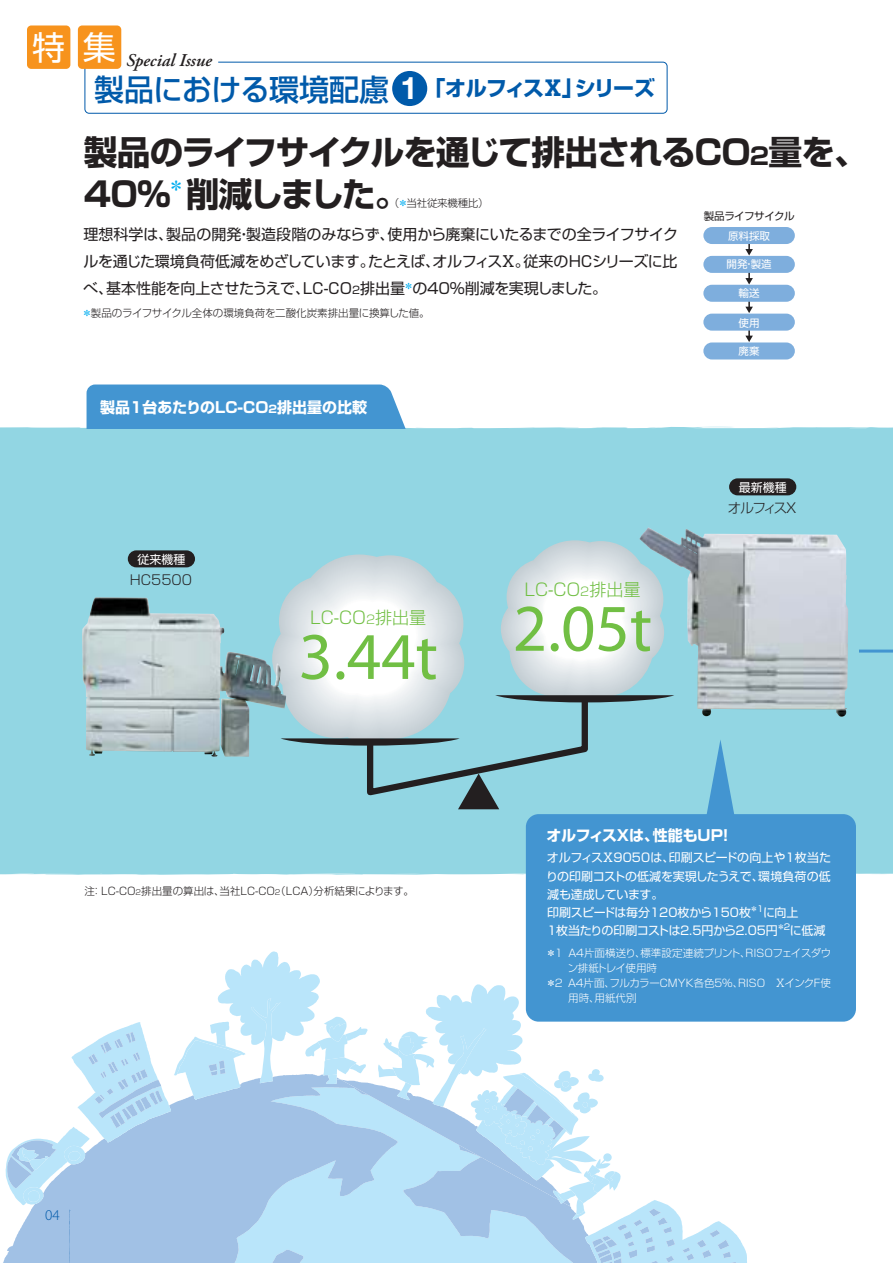
<style>
.page{position:relative;width:893px;height:1263px;background:#fff}
.page>*{position:absolute;margin:0;border:0;box-sizing:border-box;transform-origin:0 0}
.t1{font:67.05px "Myriad Pro";color:#71bf44}
.t2{font:33.75px/42px "Shin Go Pr 6 N Bold 90 pv RKSJ H";letter-spacing:-.05em;color:#231f20}
.t3{font:33px "Shin Go Pr 6 N Regular 90 pv RKSJ H";color:#fff}
.t4{font:30px "Shin Go Pr 6 N Medium 90 pv RKSJ H";letter-spacing:-.025em;color:#005aaa}
.t5{font:21px "Shin Go Pr 6 N Bold 90 pv RKSJ H";letter-spacing:-.085em;color:#005aaa}
.t6{font:italic 600 18px "Adobe Garamond Pro";color:#231f20}
.t7{font:17.1px "Shin Go Pr 6 N Light 90 pv RKSJ H";color:#71bf44}
.t8{font:15px/27px "Shin Go Pr 6 N Regular 90 pv RKSJ H";letter-spacing:-.035em;color:#231f20;text-align:justify}
.t9{font:15px "Shin Go Pr 6 N Bold 90 pv RKSJ H";color:#fff}
.t10{font:300 15px "Myriad Pro";color:#005aaa}
.t11{font:13.5px "Shin Go Pr 6 N Light 90 pv RKSJ H";letter-spacing:-.035em;color:#231f20}
.t12{font:12px/18px "Shin Go Pr 6 N Regular 90 pv RKSJ H";letter-spacing:-.01em;color:#fff}
.t13{font:10.5px "Shin Go Pr 6 N Light 90 pv RKSJ H";color:#231f20}
.t14{font:10.5px "Shin Go Pr 6 N Light 90 pv RKSJ H";letter-spacing:-.08em;color:#fff}
.t15{font:10.5px "Shin Go Pr 6 N Light 90 pv RKSJ H";letter-spacing:-.13em;color:#fff}
.t16{font:10.5px "Shin Go Pr 6 N Regular 90 pv RKSJ H";color:#fff}
.t17{font:10.5px "Shin Go Pr 6 N Light 90 pv RKSJ H";letter-spacing:-.025em;color:#231f20}
.t18{font:10.5px "Shin Go Pr 6 N Regular 90 pv RKSJ H";letter-spacing:-.04em;color:#231f20}
.t19{font:10.5px "Shin Go Pr 6 N Light 90 pv RKSJ H";letter-spacing:-.035em;color:#fff}
.s1{font-family:"Helvetica Neue LT Std";font-weight:700;font-size:31.05px;color:#fff}
.s2{font-size:23.7px}
.s3{color:#00adef}
.s4{font-size:10.5px}
.s5{font-size:12px}
.s6{font-size:7.35px}
</style>
<div class="page">
<div style="left:0;top:426px;width:893px;height:449px;background:#92d6e3"></div>
<div style="left:87px;top:384px;width:321px;height:44px;background:#4395d1"></div>
<svg style="left:85px;top:62px;width:582px;height:52px"></svg>
<svg style="left:745px;top:244px;width:8px;height:11px"></svg>
<svg style="left:745px;top:273px;width:8px;height:11px"></svg>
<svg style="left:745px;top:302px;width:8px;height:11px"></svg>
<svg style="left:745px;top:331px;width:8px;height:11px"></svg>
<div style="left:703px;top:342px;width:92px;height:17px;background:#7eaedd;border-radius:9px"></div>
<div style="left:703px;top:314px;width:92px;height:17px;background:#7eaedd;border-radius:9px"></div>
<div style="left:703px;top:285px;width:92px;height:17px;background:#7eaedd;border-radius:9px"></div>
<div style="left:703px;top:256px;width:92px;height:17px;background:#7eaedd;border-radius:9px"></div>
<div style="left:703px;top:227px;width:92px;height:17px;background:#7eaedd;border-radius:9px"></div>
<div style="left:526px;top:814px;width:330px;height:208px;background:#4395d1;border-radius:13px"></div>
<div style="left:392px;top:71px;width:35px;height:35px;background:#005aaa;border-radius:50%"></div>
<div style="left:27px;top:25px;width:43px;height:44px;background:#f7931d;border-radius:4px"></div>
<div style="left:78px;top:25px;width:43px;height:44px;background:#f7931d;border-radius:4px"></div>
<hr style="left:859px;top:649px;width:34px;height:3px;background:#4395d1">
<svg style="left:704px;top:739px;width:33px;height:75px;background:#71bbdb"></svg>
<svg style="left:272px;top:540px;width:402px;height:269px"></svg>
<div style="left:128px;top:550px;width:67px;height:17px;background:#231f20;border-radius:9px"></div>
<div style="left:729px;top:478px;width:67px;height:17px;background:#231f20;border-radius:9px"></div>
<img style="left:82px;top:597px;width:204px;height:160px">
<img style="left:639px;top:527px;width:209px;height:190px">
<svg style="left:6px;top:951px;width:741px;height:311px"></svg>
<h3 class="t3" style="left:32px;top:36px;width:85px">特 集</h3>
<p class="t6" style="left:126px;top:50px;width:87px">Special Issue</p>
<h3 class="t4" style="left:94px;top:79px;width:325px">製品における環境配慮 <span class="s1">1</span></h3>
<h3 class="t5" style="left:425px;top:80px;width:232px">「オルフィスⅩ」シリーズ</h3>
<h2 class="t2" style="left:84px;top:136px;width:785px">製品のライフサイクルを通じて排出されるCO<span class="s2">2</span>量を、<br>40％<sup>＊</sup>削減しました。</h2>
<p class="t17" style="left:389px;top:200px;width:101px">（<span class="s3">＊</span>当社従来機種比）</p>
<p class="t18" style="left:704px;top:213px;width:92px">製品ライフサイクル</p>
<p class="t8" style="left:83px;top:223px;width:596px">理想科学は、製品の開発・製造段階のみならず、使用から廃棄にいたるまでの全ライフサイクルを通じた環境負荷低減をめざしています。たとえば、オルフィスⅩ。従来のＨＣシリーズに比べ、基本性能を向上させたうえで、ＬＣ-ＣＯ<span class="s4">2</span>排出量<sup>＊</sup>の４０％削減を実現しました。</p>
<p class="t13" style="left:82px;top:309px;width:349px"><span class="s3">＊</span>製品のライフサイクル全体の環境負荷を二酸化炭素排出量に換算した値。</p>
<p class="t9" style="left:100px;top:401px;width:268px">製品1台あたりのLC-CO<span class="s4">2</span>排出量の比較</p>
<p class="t12" style="left:137px;top:552px;width:49px">従来機種</p>
<p class="t11" style="left:130px;top:575px;width:64px">HC5500</p>
<p class="t7" style="left:310px;top:611px;width:118px">LC-CO<span class="s5">2</span>排出量</p>
<h1 class="t1" style="left:299px;top:616px;width:141px">3.44t</h1>
<p class="t7" style="left:524px;top:583px;width:118px">LC-CO<span class="s5">2</span>排出量</p>
<h1 class="t1" style="left:513px;top:588px;width:141px">2.05t</h1>
<p class="t16" style="left:728px;top:232px;width:43px">原料採取</p>
<p class="t16" style="left:727px;top:261px;width:47px">開発・製造</p>
<p class="t16" style="left:739px;top:289px;width:22px">輸送</p>
<p class="t16" style="left:739px;top:319px;width:22px">使用</p>
<p class="t16" style="left:739px;top:348px;width:22px">廃棄</p>
<p class="t12" style="left:739px;top:480px;width:49px">最新機種</p>
<p class="t11" style="left:728px;top:503px;width:70px">オルフィスX</p>
<p class="t13" style="left:84px;top:887px;width:331px">注：LC-CO<span class="s6">2</span>排出量の算出は、当社LC-CO<span class="s6">2</span>（LCA）分析結果によります。</p>
<p class="t10" style="left:45px;top:1206px;width:16px">04</p>
<p class="t9" style="left:546px;top:830px;width:188px">オルフィスXは、性能もUP！</p>
<p class="t12" style="left:546px;top:851px;width:287px">オルフィスⅩ9050は、印刷スピードの向上や1枚当たりの印刷コストの低減を実現したうえで、環境負荷の低減も達成しています。<br>印刷スピードは毎分120枚から150枚<sup>＊1</sup>に向上<br>１枚当たりの印刷コストは２.5円から２.05円<sup>＊2</sup>に低減</p>
<p class="t14" style="left:546px;top:949px;width:287px">＊1 Ａ４片面横送り、標準設定連続プリント、ＲＩＳＯフェイスダウ</p>
<p class="t19" style="left:568px;top:964px;width:91px">ン排紙トレイ使用時</p>
<p class="t15" style="left:546px;top:979px;width:287px">＊2 Ａ４片面、フルカラーＣＭＹＫ各色５％、ＲＩＳＯ ⅩインクＦ使</p>
<p class="t14" style="left:568px;top:994px;width:70px">用時、用紙代別</p>
</div>
